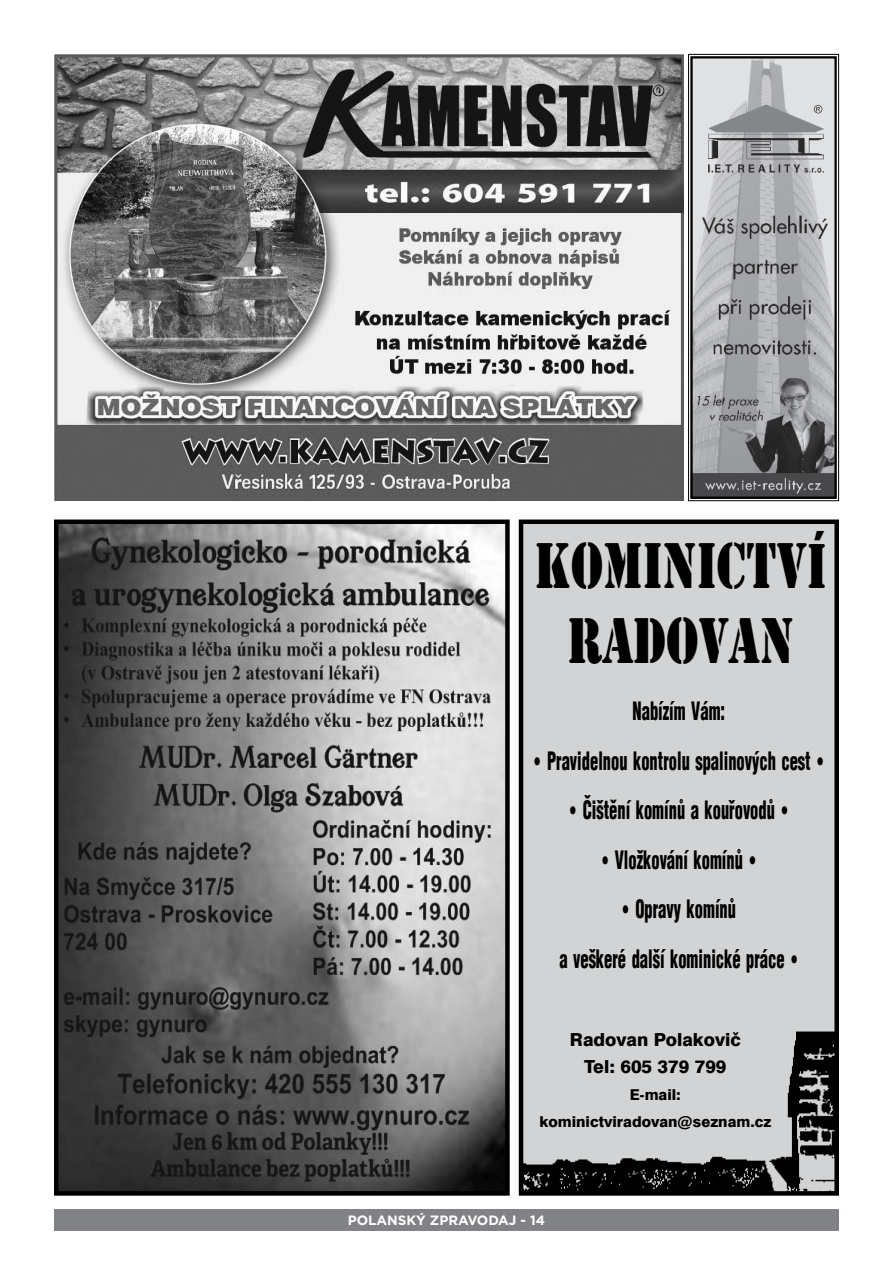
<style>
.page{position:relative;width:893px;height:1263px;background:#fff}
.page>*{position:absolute;margin:0;border:0;box-sizing:border-box;transform-origin:0 0}
.t1{font:59.85px/75px "Stamp";color:#000;text-align:center;scale:.75 1}
.t2{font:900 24.75px/49.5px "Switzerland Cond";color:#000;text-align:center;scale:.67 1}
.t3{font:800 18px/27px "Swiss 721 BT";color:#000;text-align:center}
.t4{font:800 15px/27px "Swiss 721 BT";color:#000;text-align:center}
.t5{font:700 13.5px "Gotham";color:#fff}
.s1{font-family:"Arial"}
</style>
<div class="page">
<div style="left:54px;top:1209px;width:785px;height:21px;background:#808285"></div>
<img style="left:54px;top:54px;width:629px;height:446px">
<div style="left:521px;top:522px;width:316px;height:671px;background:#d1d3d4"></div>
<div style="left:519px;top:519px;width:320px;height:677px;border:4px solid #000"></div>
<img style="left:523px;top:1030px;width:316px;height:163px">
<img style="left:59px;top:524px;width:446px;height:667px">
<div style="left:54px;top:519px;width:456px;height:677px;border:4px solid #000"></div>
<svg style="left:688px;top:54px;width:151px;height:447px;background:#a7a8aa"></svg>
<div style="left:690px;top:56px;width:147px;height:443px;border:2px solid #000"></div>
<h1 class="t1" style="left:534px;top:528px;width:392px">KOMINICTVÍ<br>RADOVAN</h1>
<p class="t2" style="left:633px;top:686px;width:140px">Nabízím Vám:</p>
<p class="t2" style="left:533px;top:735px;width:436px"><span class="s1">•</span> Pravidelnou kontrolu spalinových cest <span class="s1">•</span></p>
<p class="t2" style="left:569px;top:785px;width:330px"><span class="s1">•</span> Čištění komínů a kouřovodů <span class="s1">•</span></p>
<p class="t2" style="left:601px;top:834px;width:234px"><span class="s1">•</span> Vložkování komínů <span class="s1">•</span></p>
<p class="t2" style="left:559px;top:884px;width:358px"><span class="s1">•</span> Opravy komínů<br>a veškeré další kominické práce <span class="s1">•</span></p>
<p class="t3" style="left:570px;top:1026px;width:172px">Radovan Polakovič<br>Tel: 605 379 799</p>
<p class="t4" style="left:539px;top:1081px;width:233px">E-mail: kominictviradovan@seznam.cz</p>
<p class="t5" style="left:348px;top:1211px;width:199px">POLANSKÝ ZPRAVODAJ - 14</p>
</div>
